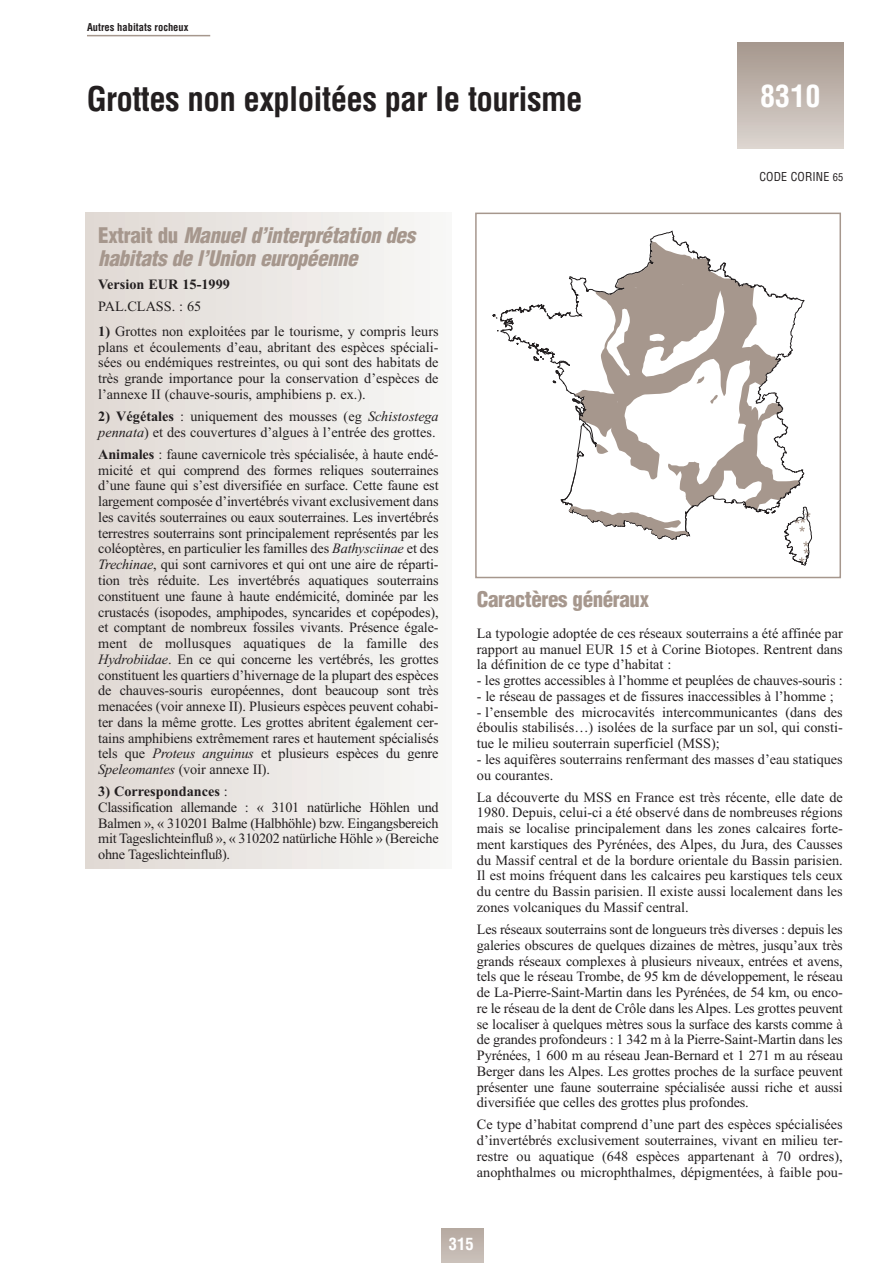
<style>
.page{position:relative;width:893px;height:1263px;background:#fff}
.page>*{position:absolute;margin:0;border:0;box-sizing:border-box;transform-origin:0 0}
.t1{font:700 condensed 33px "Helvetica";letter-spacing:-.02em;color:#231f20}
.t2{font:700 condensed 30px "Helvetica";color:#fff}
.t3{font:italic 900 condensed 21px/22.5px "Helvetica";letter-spacing:-.02em;color:#a6978d}
.t4{font:900 condensed 21px "Helvetica";letter-spacing:-.02em;color:#a6978d}
.t5{font:700 condensed 16.5px "Helvetica";color:#fff}
.t6{font:14.25px/15.8px "Times New Roman";color:#231f20;text-align:justify}
.t7{font:14.25px/15.8px "Times New Roman";letter-spacing:-.02em;color:#231f20}
.t8{font:700 14.25px "Times New Roman";color:#231f20}
.t9{font:condensed 12px "Helvetica";letter-spacing:.01em;color:#231f20}
.t10{font:700 condensed 10.5px "Helvetica";color:#231f20}
.s1{font-size:10.5px}
.s2{font-style:normal}
.s3{font-weight:700}
.s4{font-style:italic}
</style>
<div class="page">
<div style="left:441px;top:1228px;width:42px;height:35px;background:linear-gradient(to right,#c0b5ae,#c0b5ae)"></div>
<div style="left:85px;top:213px;width:366px;height:656px;background:linear-gradient(to right,#e0d8d3,#f7f7f6)"></div>
<div style="left:737px;top:43px;width:106px;height:106px;background:linear-gradient(to bottom,#a5978d,#dcd5cf)"></div>
<hr style="left:87px;top:35px;width:123px;height:1px;background:#a6978d">
<svg style="left:498px;top:231px;width:179px;height:153px"></svg>
<svg style="left:560px;top:241px;width:252px;height:322px"></svg>
<div style="left:475px;top:213px;width:366px;height:365px;border:2px solid #a6978d"></div>
<p class="t10" style="left:87px;top:23px;width:103px">Autres habitats rocheux</p>
<h1 class="t1" style="left:87px;top:87px;width:497px">Grottes non exploitées par le tourisme</h1>
<h2 class="t2" style="left:760px;top:85px;width:61px">8310</h2>
<p class="t9" style="left:759px;top:172px;width:85px">CODE CORINE <span class="s1">65</span></p>
<h3 class="t3" style="left:98px;top:226px;width:318px"><span class="s2">Extrait du</span> Manuel d’interprétation des habitats de l’Union européenne</h3>
<p class="t8" style="left:98px;top:279px;width:133px">Version EUR 15-1999</p>
<p class="t6" style="left:98px;top:300px;width:105px">PAL.CLASS. : 65</p>
<p class="t6" style="left:98px;top:325px;width:342px"><span class="s3">1)</span> Grottes non exploitées par le tourisme, y compris leurs plans et écoulements d’eau, abritant des espèces spéciali&shy;sées ou endémiques restreintes, ou qui sont des habitats de très grande importance pour la conservation d’espèces de l’annexe II (chauve-souris, amphibiens p. ex.).</p>
<p class="t6" style="left:98px;top:410px;width:342px"><span class="s3">2) Végétales</span> : uniquement des mousses (eg <span class="s4">Schistostega pennata</span>) et des couvertures d’algues à l’entrée des grottes.</p>
<p class="t6" style="left:98px;top:448px;width:342px"><span class="s3">Animales</span> : faune cavernicole très spécialisée, à haute endé&shy;micité et qui comprend des formes reliques souterraines d’une faune qui s’est diversifiée en surface. Cette faune est largement composée d’invertébrés vivant exclusivement dans les cavités souterraines ou eaux souterraines. Les invertébrés terrestres souterrains sont principalement représentés par les coléoptères, en particulier les familles des <span class="s4">Bathysciinae</span> et des <span class="s4">Trechinae</span>, qui sont carnivores et qui ont une aire de réparti&shy;tion très réduite. Les invertébrés aquatiques souterrains constituent une faune à haute endémicité, dominée par les crustacés (isopodes, amphipodes, syncarides et copépodes), et comptant de nombreux fossiles vivants. Présence égale&shy;ment de mollusques aquatiques de la famille des <span class="s4">Hydrobiidae</span>. En ce qui concerne les vertébrés, les grottes constituent les quartiers d’hivernage de la plupart des espèces de chauves-souris européennes, dont beaucoup sont très menacées (voir annexe II). Plusieurs espèces peuvent cohabi&shy;ter dans la même grotte. Les grottes abritent également cer&shy;tains amphibiens extrêmement rares et hautement spécialisés tels que <span class="s4">Proteus anguinus</span> et plusieurs espèces du genre <span class="s4">Speleomantes</span> (voir annexe II).</p>
<p class="t7" style="left:98px;top:785px;width:342px"><span class="s3">3) Correspondances</span> :<br>Classification allemande : « 3101 natürliche Höhlen und Balmen », « 310201 Balme (Halbhöhle) bzw. Eingangsbereich mit Tageslichteinfluß », « 310202 natürliche Höhle » (Bereiche ohne Tageslichteinfluß).</p>
<h3 class="t4" style="left:477px;top:591px;width:174px">Caractères généraux</h3>
<p class="t6" style="left:477px;top:627px;width:367px">La typologie adoptée de ces réseaux souterrains a été affinée par rapport au manuel EUR 15 et à Corine Biotopes. Rentrent dans la définition de ce type d’habitat :</p>
<p class="t6" style="left:477px;top:674px;width:367px">- les grottes accessibles à l’homme et peuplées de chauves-souris :</p>
<p class="t6" style="left:477px;top:690px;width:358px">- le réseau de passages et de fissures inaccessibles à l’homme ;</p>
<p class="t6" style="left:477px;top:705px;width:367px">- l’ensemble des microcavités intercommunicantes (dans des éboulis stabilisés…) isolées de la surface par un sol, qui consti&shy;tue le milieu souterrain superficiel (MSS);</p>
<p class="t6" style="left:477px;top:753px;width:367px">- les aquifères souterrains renfermant des masses d’eau statiques ou courantes.</p>
<p class="t6" style="left:477px;top:790px;width:367px">La découverte du MSS en France est très récente, elle date de 1980. Depuis, celui-ci a été observé dans de nombreuses régions mais se localise principalement dans les zones calcaires forte&shy;ment karstiques des Pyrénées, des Alpes, du Jura, des Causses du Massif central et de la bordure orientale du Bassin parisien.<br>Il est moins fréquent dans les calcaires peu karstiques tels ceux du centre du Bassin parisien. Il existe aussi localement dans les zones volcaniques du Massif central.</p>
<p class="t6" style="left:477px;top:923px;width:367px">Les réseaux souterrains sont de longueurs très diverses : depuis les galeries obscures de quelques dizaines de mètres, jusqu’aux très grands réseaux complexes à plusieurs niveaux, entrées et avens, tels que le réseau Trombe, de 95 km de développement, le réseau de La-Pierre-Saint-Martin dans les Pyrénées, de 54 km, ou enco&shy;re le réseau de la dent de Crôle dans les Alpes. Les grottes peuvent se localiser à quelques mètres sous la surface des karsts comme à de grandes profondeurs : 1 342 m à la Pierre-Saint-Martin dans les Pyrénées, 1 600 m au réseau Jean-Bernard et 1 271 m au réseau Berger dans les Alpes. Les grottes proches de la surface peuvent présenter une faune souterraine spécialisée aussi riche et aussi diversifiée que celles des grottes plus profondes.</p>
<p class="t6" style="left:477px;top:1118px;width:367px">Ce type d’habitat comprend d’une part des espèces spécialisées d’invertébrés exclusivement souterraines, vivant en milieu ter&shy;restre ou aquatique (648 espèces appartenant à 70 ordres), anophthalmes ou microphthalmes, dépigmentées, à faible pou-</p>
<p class="t5" style="left:449px;top:1238px;width:26px">315</p>
</div>
